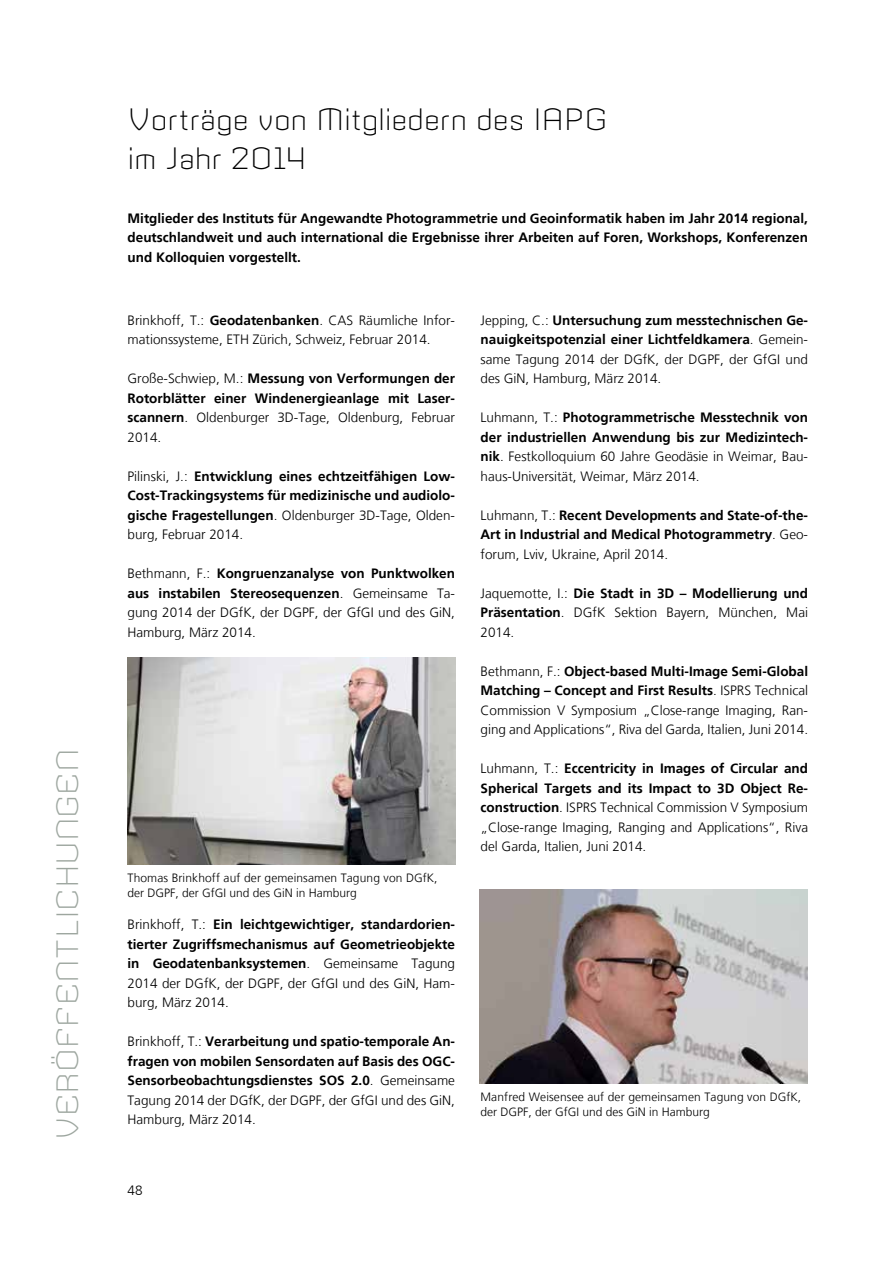
<style>
.page{position:relative;width:893px;height:1263px;background:#fff}
.page>*{position:absolute;margin:0;border:0;box-sizing:border-box;transform-origin:0 0}
.t1{font:300 30px/39px "Armada";letter-spacing:-.005em;color:#000}
.t2{font:300 30px "Armada";letter-spacing:-.01em;color:#9da69f}
.t3{font:300 13.5px/19.5px "NDS Frutiger";color:#000;text-align:justify}
.t4{font:700 13.5px/19.5px "NDS Frutiger";color:#000;text-align:justify}
.t5{font:300 12px/15px "NDS Frutiger";letter-spacing:.01em;color:#000}
.s1{font-weight:700}
.s2{font-weight:300}
</style>
<div class="page">
<img style="left:128px;top:657px;width:327px;height:207px">
<img style="left:480px;top:889px;width:327px;height:194px">
<h1 class="t2" style="left:49px;top:1140px;width:393px;rotate:-90deg">VERÖFFENTLICHUNGEN</h1>
<h1 class="t1" style="left:128px;top:100px;width:482px">Vorträge von Mitgliedern des IAPG im Jahr 2014</h1>
<p class="t4" style="left:128px;top:208px;width:682px">Mitglieder des Instituts für Angewandte Photogrammetrie und Geoinformatik haben im Jahr 2014 regional, deutschlandweit und auch international die Ergebnisse ihrer Arbeiten auf Foren, Workshops, Konferenzen und Kolloquien vorgestellt.</p>
<p class="t3" style="left:128px;top:311px;width:329px">Brinkhoff, T.: <span class="s1">Geodatenbanken</span>. CAS Räumliche Infor&shy;mationssysteme, ETH Zürich, Schweiz, Februar 2014.</p>
<p class="t4" style="left:128px;top:369px;width:329px"><span class="s2">Große-Schwiep, M.:</span> Messung von Verformungen der Rotorblätter einer Windenergieanlage mit Laser&shy;scannern<span class="s2">. Oldenburger 3D-Tage, Oldenburg, Februar 2014.</span></p>
<p class="t4" style="left:128px;top:466px;width:329px"><span class="s2">Pilinski, J.:</span> Entwicklung eines echtzeitfähigen Low-Cost-Trackingsystems für medizinische und audiolo&shy;gische Fragestellungen<span class="s2">. Oldenburger 3D-Tage, Olden&shy;burg, Februar 2014.</span></p>
<p class="t3" style="left:128px;top:564px;width:329px">Bethmann, F.: <span class="s1">Kongruenzanalyse von Punktwolken aus instabilen Stereosequenzen</span>. Gemeinsame Ta&shy;gung 2014 der DGfK, der DGPF, der GfGI und des GiN, Hamburg, März 2014.</p>
<p class="t5" style="left:128px;top:870px;width:311px">Thomas Brinkhoff auf der gemeinsamen Tagung von DGfK, der DGPF, der GfGI und des GiN in Hamburg</p>
<p class="t4" style="left:128px;top:915px;width:329px"><span class="s2">Brinkhoff, T.:</span> Ein leichtgewichtiger, standardorien&shy;tierter Zugriffsmechanismus auf Geometrieobjekte in Geodatenbanksystemen<span class="s2">. Gemeinsame Tagung 2014 der DGfK, der DGPF, der GfGI und des GiN, Ham&shy;burg, März 2014.</span></p>
<p class="t4" style="left:128px;top:1032px;width:329px"><span class="s2">Brinkhoff, T.:</span> Verarbeitung und spatio-temporale An&shy;fragen von mobilen Sensordaten auf Basis des OGC-Sensorbeobachtungsdienstes SOS 2.0<span class="s2">. Gemeinsame Tagung 2014 der DGfK, der DGPF, der GfGI und des GiN, Hamburg, März 2014.</span></p>
<p class="t3" style="left:128px;top:1181px;width:17px">48</p>
<p class="t3" style="left:481px;top:310px;width:329px">Jepping, C.: <span class="s1">Untersuchung zum messtechnischen Ge&shy;nauigkeitspotenzial einer Lichtfeldkamera</span>. Gemein&shy;same Tagung 2014 der DGfK, der DGPF, der GfGI und des GiN, Hamburg, März 2014.</p>
<p class="t3" style="left:481px;top:408px;width:329px">Luhmann, T.: <span class="s1">Photogrammetrische Messtechnik von der industriellen Anwendung bis zur Medizintech&shy;nik</span>. Festkolloquium 60 Jahre Geodäsie in Weimar, Bau&shy;haus-Universität, Weimar, März 2014.</p>
<p class="t4" style="left:481px;top:505px;width:329px"><span class="s2">Luhmann, T.:</span> Recent Developments and State-of-the-Art in Industrial and Medical Photogrammetry<span class="s2">. Geo&shy;forum, Lviv, Ukraine, April 2014.</span></p>
<p class="t3" style="left:481px;top:583px;width:329px">Jaquemotte, I.: <span class="s1">Die Stadt in 3D – Modellierung und Präsentation</span>. DGfK Sektion Bayern, München, Mai 2014.</p>
<p class="t3" style="left:481px;top:661px;width:329px">Bethmann, F.: <span class="s1">Object-based Multi-Image Semi-Global Matching – Concept and First Results</span>. ISPRS Technical Commission V Symposium „Close-range Imaging, Ran&shy;ging and Applications“, Riva del Garda, Italien, Juni 2014.</p>
<p class="t3" style="left:481px;top:759px;width:329px">Luhmann, T.: <span class="s1">Eccentricity in Images of Circular and Spherical Targets and its Impact to 3D Object Re&shy;construction</span>. ISPRS Technical Commission V Symposium „Close-range Imaging, Ranging and Applications“, Riva del Garda, Italien, Juni 2014.</p>
<p class="t5" style="left:480px;top:1089px;width:322px">Manfred Weisensee auf der gemeinsamen Tagung von DGfK, der DGPF, der GfGI und des GiN in Hamburg</p>
</div>
